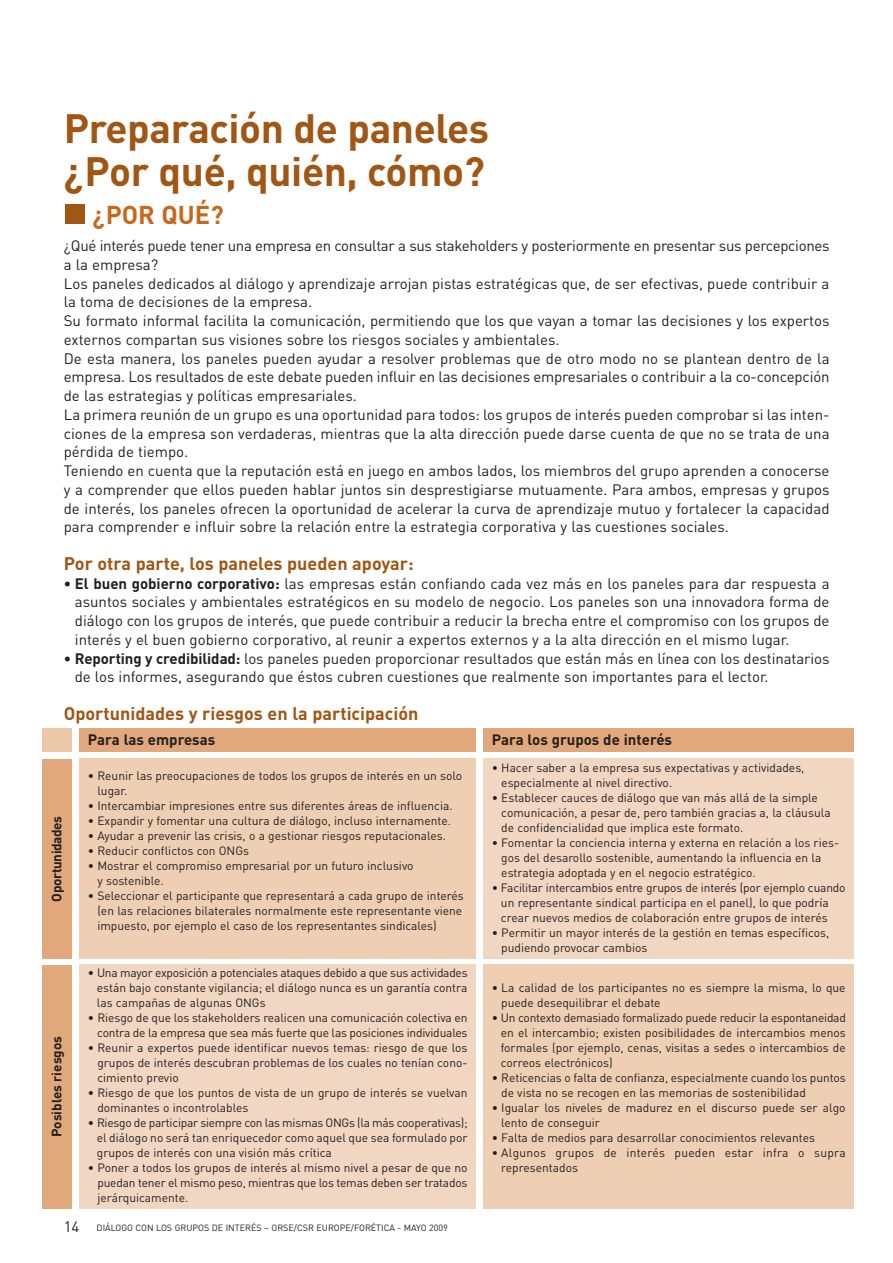
<style>
.page{position:relative;width:893px;height:1263px;background:#fff}
.page>*{position:absolute;margin:0;border:0;box-sizing:border-box;transform-origin:0 0}
.t1{font:700 40.5px/42.5px "DIN";letter-spacing:-.01em;color:#a15614}
.t2{font:700 25.5px "DIN";color:#c7681b}
.t3{font:700 18px "DIN";color:#a15614}
.t4{font:15px/18.8px "DIN";color:#231f20}
.t5{font:700 15px "DIN";color:#231f20}
.t6{font:700 13.5px "DIN";color:#231f20}
.t7{font:700 13.5px "DIN";letter-spacing:-.025em;color:#231f20}
.t8{font:12px/15px "DIN";color:#231f20}
.t9{font:12px/15px "DIN";letter-spacing:.02em;color:#231f20}
.t10{font:9px "DIN";color:#231f20}
.s1{font-weight:700}
.s2{font-size:15px}
</style>
<div class="page">
<div style="left:65px;top:205px;width:19px;height:19px;background:#a15614"></div>
<div style="left:43px;top:729px;width:29px;height:23px;background:#ecc7a8"></div>
<div style="left:43px;top:759px;width:29px;height:200px;background:#e1a97b"></div>
<div style="left:43px;top:965px;width:29px;height:244px;background:#e1a97b"></div>
<div style="left:79px;top:729px;width:397px;height:23px;background:#e1a97b"></div>
<div style="left:79px;top:759px;width:397px;height:200px;background:#efcfb4"></div>
<div style="left:79px;top:964px;width:397px;height:244px;background:#f1d7c1"></div>
<div style="left:483px;top:729px;width:371px;height:23px;background:#e1a97b"></div>
<div style="left:483px;top:759px;width:371px;height:200px;background:#f1d7c1"></div>
<div style="left:483px;top:964px;width:371px;height:244px;background:#efcfb4"></div>
<h1 class="t1" style="left:64px;top:112px;width:427px">Preparación de paneles ¿Por qué, quién, cómo?</h1>
<h2 class="t2" style="left:92px;top:206px;width:133px">¿POR QUÉ?</h2>
<p class="t4" style="left:64px;top:238px;width:767px">¿Qué interés puede tener una empresa en consultar a sus stakeholders y posteriormente en presentar sus percepciones a la empresa?<br>Los paneles dedicados al diálogo y aprendizaje arrojan pistas estratégicas que, de ser efectivas, puede contribuir a la toma de decisiones de la empresa.<br>Su formato informal facilita la comunicación, permitiendo que los que vayan a tomar las decisiones y los expertos externos compartan sus visiones sobre los riesgos sociales y ambientales.<br>De esta manera, los paneles pueden ayudar a resolver problemas que de otro modo no se plantean dentro de la empresa. Los resultados de este debate pueden influir en las decisiones empresariales o contribuir a la co-concepción de las estrategias y políticas empresariales.<br>La primera reunión de un grupo es una oportunidad para todos: los grupos de interés pueden comprobar si las inten&shy;ciones de la empresa son verdaderas, mientras que la alta dirección puede darse cuenta de que no se trata de una pérdida de tiempo.<br>Teniendo en cuenta que la reputación está en juego en ambos lados, los miembros del grupo aprenden a conocerse y a comprender que ellos pueden hablar juntos sin desprestigiarse mutuamente. Para ambos, empresas y grupos de interés, los paneles ofrecen la oportunidad de acelerar la curva de aprendizaje mutuo y fortalecer la capacidad para comprender e influir sobre la relación entre la estrategia corporativa y las cuestiones sociales.</p>
<h3 class="t3" style="left:64px;top:557px;width:351px">Por otra parte, los paneles pueden apoyar:</h3>
<p class="t4" style="left:75px;top:576px;width:756px;text-align:justify;text-indent:-11px"><span class="s1">• El buen gobierno corporativo:</span> las empresas están confiando cada vez más en los paneles para dar respuesta a asuntos sociales y ambientales estratégicos en su modelo de negocio. Los paneles son una innovadora forma de diálogo con los grupos de interés, que puede contribuir a reducir la brecha entre el compromiso con los grupos de interés y el buen gobierno corporativo, al reunir a expertos externos y a la alta dirección en el mismo lugar.</p>
<p class="t4" style="left:75px;top:651px;width:756px;text-indent:-11px"><span class="s1">• Reporting y credibilidad:</span> los paneles pueden proporcionar resultados que están más en línea con los destinatarios de los informes, asegurando que éstos cubren cuestiones que realmente son importantes para el lector.</p>
<h3 class="t3" style="left:64px;top:707px;width:356px">Oportunidades y riesgos en la participación</h3>
<p class="t7" style="left:52px;top:902px;width:87px;rotate:-90deg">Oportunidades</p>
<p class="t6" style="left:52px;top:1137px;width:102px;rotate:-90deg">Posibles riesgos</p>
<p class="t5" style="left:88px;top:734px;width:129px">Para las empresas</p>
<p class="t8" style="left:97px;top:769px;width:366px;text-indent:-9px">• Reunir las preocupaciones de todos los grupos de interés en un solo lugar.</p>
<p class="t8" style="left:88px;top:799px;width:366px">• Intercambiar impresiones entre sus diferentes áreas de influencia.</p>
<p class="t8" style="left:88px;top:814px;width:365px">• Expandir y fomentar una cultura de diálogo, incluso internamente.</p>
<p class="t8" style="left:88px;top:829px;width:359px">• Ayudar a prevenir las crisis, o a gestionar riesgos reputacionales.</p>
<p class="t8" style="left:88px;top:844px;width:163px">• Reducir conflictos con ONGs</p>
<p class="t8" style="left:97px;top:859px;width:318px;text-indent:-9px">• Mostrar el compromiso empresarial por un futuro inclusivo y sostenible.</p>
<p class="t8" style="left:97px;top:889px;width:368px;text-indent:-9px">• Seleccionar el participante que representará a cada grupo de interés (en las relaciones bilaterales normalmente este representante viene impuesto, por ejemplo el caso de los representantes sindicales)</p>
<p class="t8" style="left:97px;top:967px;width:372px;text-align:justify;text-indent:-9px">• Una mayor exposición a potenciales ataques debido a que sus actividades están bajo constante vigilancia; el diálogo nunca es un garantía contra las campañas de algunas ONGs</p>
<p class="t8" style="left:88px;top:1012px;width:381px;text-align:right">• Riesgo de que los stakeholders realicen una comunicación colectiva en contra de la empresa que sea más fuerte que las posiciones individuales</p>
<p class="t8" style="left:97px;top:1042px;width:371px;text-align:justify;text-indent:-9px">• Reunir a expertos puede identificar nuevos temas: riesgo de que los grupos de interés descubran problemas de los cuales no tenían cono&shy;cimiento previo</p>
<p class="t8" style="left:97px;top:1087px;width:371px;text-indent:-9px">• Riesgo de que los puntos de vista de un grupo de interés se vuelvan dominantes o incontrolables</p>
<p class="t8" style="left:97px;top:1117px;width:372px;text-align:justify;text-indent:-9px">• Riesgo de participar siempre con las mismas ONGs (la más cooperativas); el diálogo no será tan enriquecedor como aquel que sea formulado por grupos de interés con una visión más crítica</p>
<p class="t8" style="left:97px;top:1162px;width:371px;text-align:justify;text-indent:-9px">• Poner a todos los grupos de interés al mismo nivel a pesar de que no puedan tener el mismo peso, mientras que los temas deben ser tratados jerárquicamente.</p>
<p class="t10" style="left:64px;top:1224px;width:385px"><span class="s2">14</span> DIÁLOGO CON LOS GRUPOS DE INTERÉS – ORSE/CSR EUROPE/FORÉTICA - MAYO 2009</p>
<p class="t5" style="left:492px;top:734px;width:182px">Para los grupos de interés</p>
<p class="t8" style="left:501px;top:762px;width:304px;text-indent:-9px">• Hacer saber a la empresa sus expectativas y actividades, especialmente al nivel directivo.</p>
<p class="t8" style="left:501px;top:792px;width:331px;text-indent:-9px">• Establecer cauces de diálogo que van más allá de la simple comunicación, a pesar de, pero también gracias a, la cláusula de confidencialidad que implica este formato.</p>
<p class="t8" style="left:501px;top:837px;width:339px;text-indent:-9px">• Fomentar la conciencia interna y externa en relación a los ries&shy;gos del desarollo sostenible, aumentando la influencia en la estrategia adoptada y en el negocio estratégico.</p>
<p class="t8" style="left:501px;top:882px;width:346px;text-indent:-9px">• Facilitar intercambios entre grupos de interés (por ejemplo cuando un representante sindical participa en el panel), lo que podría crear nuevos medios de colaboración entre grupos de interés</p>
<p class="t8" style="left:501px;top:927px;width:329px;text-indent:-9px">• Permitir un mayor interés de la gestión en temas específicos, pudiendo provocar cambios</p>
<p class="t8" style="left:501px;top:982px;width:346px;text-indent:-9px">• La calidad de los participantes no es siempre la misma, lo que puede desequilibrar el debate</p>
<p class="t8" style="left:500px;top:1012px;width:346px;text-align:justify;text-indent:-9px">• Un contexto demasiado formalizado puede reducir la espontaneidad en el intercambio; existen posibilidades de intercambios menos formales (por ejemplo, cenas, visitas a sedes o intercambios de correos electrónicos)</p>
<p class="t8" style="left:501px;top:1072px;width:346px;text-indent:-9px">• Reticencias o falta de confianza, especialmente cuando los puntos de vista no se recogen en las memorias de sostenibilidad</p>
<p class="t8" style="left:501px;top:1102px;width:346px;text-indent:-9px">• Igualar los niveles de madurez en el discurso puede ser algo lento de conseguir</p>
<p class="t8" style="left:492px;top:1132px;width:325px">• Falta de medios para desarrollar conocimientos relevantes</p>
<p class="t9" style="left:501px;top:1147px;width:346px;text-indent:-9px">• Algunos grupos de interés pueden estar infra o supra representados</p>
</div>
